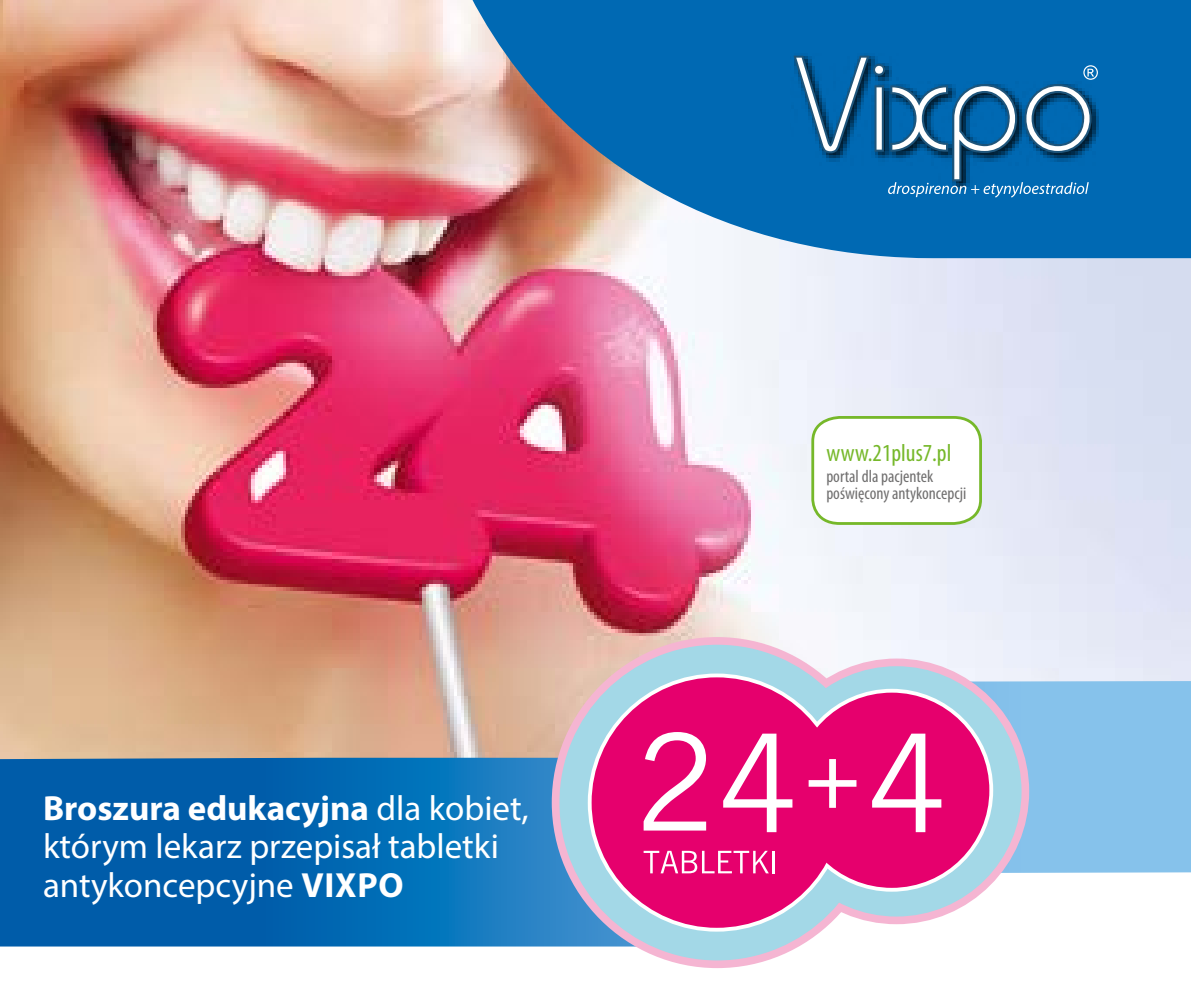
<style>
.page{position:relative;width:1191px;height:993px;background:#fff}
.page>*{position:absolute;margin:0;border:0;box-sizing:border-box;transform-origin:0 0}
.t1{font:35px/38.5px "Myriad Pro";color:#fff}
.t2{font:condensed 24.5px "Myriad Pro";color:#76b82a}
.t3{font:condensed 17.5px/17.5px "Myriad Pro";color:#706f6f}
.s1{font-weight:700}
</style>
<div class="page">
<img style="left:0;top:0;width:1191px;height:680px">
<svg style="left:810px;top:414px;width:173px;height:112px"></svg>
<svg style="left:449px;top:0;width:742px;height:258px;background:#397aae"></svg>
<svg style="left:0;top:680px;width:1191px;height:266px;background:#6295bb"></svg>
<div style="left:552px;top:637px;width:330px;height:330px;background:#f5b5d2;border-radius:50%"></div>
<div style="left:763px;top:658px;width:266px;height:265px;background:#f5b5d2;border-radius:50%"></div>
<div style="left:559px;top:644px;width:316px;height:316px;background:#a3d8e7;border-radius:50%"></div>
<div style="left:771px;top:666px;width:250px;height:250px;background:#a3d8e7;border-radius:50%"></div>
<svg style="left:588px;top:673px;width:257px;height:258px;background:#f8edf4"></svg>
<svg style="left:790px;top:688px;width:203px;height:203px;background:#f5e4ef"></svg>
<div style="left:591px;top:677px;width:251px;height:250px;background:#e6006d;border-radius:50%"></div>
<div style="left:794px;top:692px;width:195px;height:195px;background:#e6006d;border-radius:50%"></div>
<svg style="left:643px;top:732px;width:63px;height:98px"></svg>
<svg style="left:723px;top:733px;width:69px;height:98px"></svg>
<svg style="left:808px;top:759px;width:48px;height:48px"></svg>
<svg style="left:872px;top:733px;width:69px;height:98px"></svg>
<svg style="left:643px;top:850px;width:126px;height:23px"></svg>
<hr style="left:772px;top:850px;width:3px;height:23px;background:#fff">
<div style="left:790px;top:53px;width:308px;height:136px;background:#0069b3"></div>
<svg style="left:793px;top:56px;width:305px;height:141px"></svg>
<p class="t1" style="left:43px;top:788px;width:487px"><span class="s1">Broszura edukacyjna</span> dla kobiet, którym lekarz przepisał tabletki antykoncepcyjne <span class="s1">VIXPO</span></p>
<p class="t2" style="left:826px;top:437px;width:127px">www.21plus7.pl</p>
<p class="t3" style="left:826px;top:466px;width:141px">portal dla pacjentek poświęcony antykoncepcji</p>
</div>
